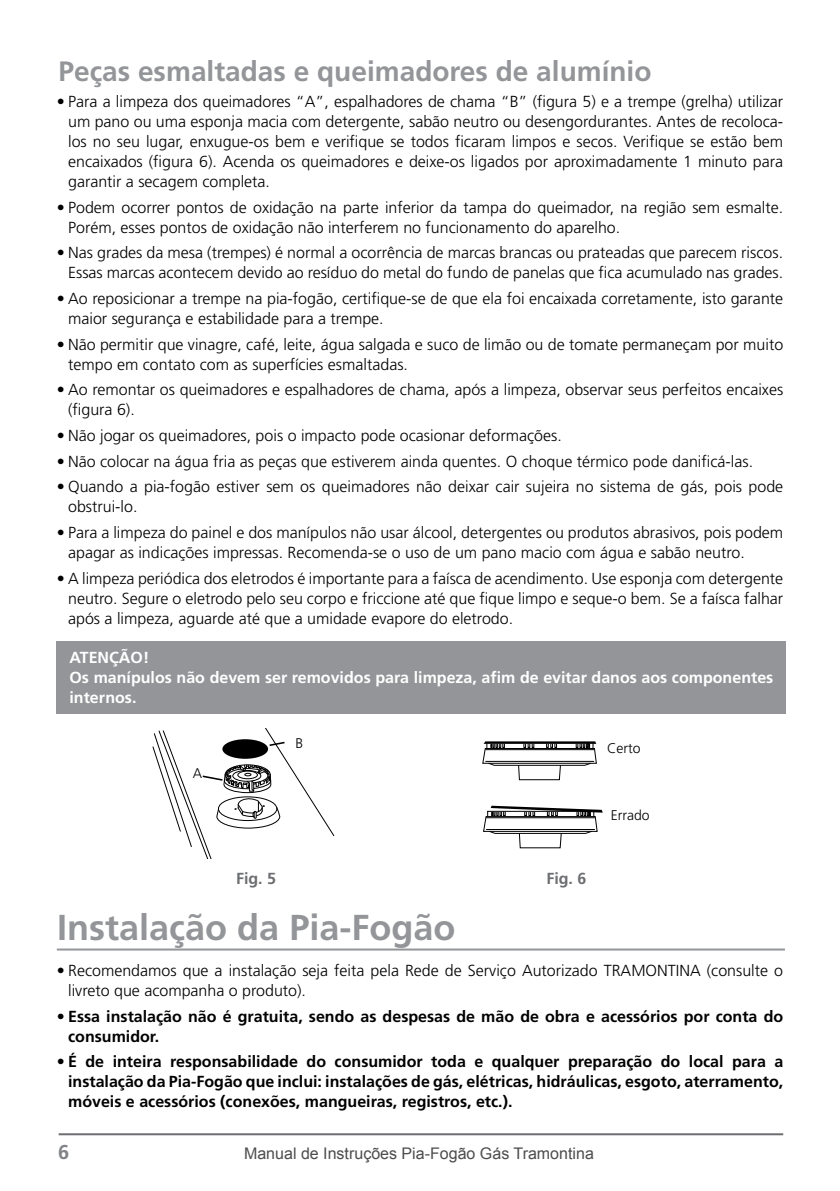
<style>
.page{position:relative;width:840px;height:1191px;background:#fff}
.page>*{position:absolute;margin:0;border:0;box-sizing:border-box;transform-origin:0 0}
.t1{font:700 36px "Frutiger";color:#939598}
.t2{font:700 28px "Frutiger";color:#939598}
.t3{font:20.8px "Myriad Pro";color:#000}
.t4{font:700 20px "Frutiger";color:#818386}
.t5{font:300 16px/20px "Frutiger";color:#000}
.t6{font:700 16px/20px "Frutiger";color:#000}
.t7{font:700 16px/20px "Frutiger";color:#fff}
.t8{font:16px "Arial";color:#4d4d4f}
.t9{font:700 16px "Frutiger";color:#6d6e71}
.t10{font:300 14px "Frutiger";color:#000}
</style>
<div class="page">
<hr style="left:59px;top:1133px;width:723px;height:2px;background:#6d6e71">
<svg style="left:482px;top:741px;width:114px;height:39px"></svg>
<svg style="left:483px;top:805px;width:119px;height:43px"></svg>
<hr style="left:57px;top:948px;width:727px;height:2px;background:#939598">
<svg style="left:152px;top:728px;width:182px;height:130px"></svg>
<div style="left:57px;top:641px;width:728px;height:73px;background:#939598"></div>
<h2 class="t2" style="left:59px;top:54px;width:594px">Peças esmaltadas e queimadores de alumínio</h2>
<p class="t5" style="left:68px;top:92px;width:716px;text-align:justify;text-indent:-11px">• Para a limpeza dos queimadores “A”, espalhadores de chama “B” (figura 5) e a trempe (grelha) utilizar um pano ou uma esponja macia com detergente, sabão neutro ou desengordurantes. Antes de recoloca&shy;los no seu lugar, enxugue-os bem e verifique se todos ficaram limpos e secos. Verifique se estão bem encaixados (figura 6). Acenda os queimadores e deixe-os ligados por aproximadamente 1 minuto para garantir a secagem completa.</p>
<p class="t5" style="left:68px;top:197px;width:716px;text-indent:-11px">• Podem ocorrer pontos de oxidação na parte inferior da tampa do queimador, na região sem esmalte.<br>Porém, esses pontos de oxidação não interferem no funcionamento do aparelho.</p>
<p class="t5" style="left:57px;top:243px;width:727px;text-align:right">• Nas grades da mesa (trempes) é normal a ocorrência de marcas brancas ou prateadas que parecem riscos.<br>Essas marcas acontecem devido ao resíduo do metal do fundo de panelas que fica acumulado nas grades.</p>
<p class="t5" style="left:68px;top:289px;width:716px;text-indent:-11px">• Ao reposicionar a trempe na pia-fogão, certifique-se de que ela foi encaixada corretamente, isto garante maior segurança e estabilidade para a trempe.</p>
<p class="t5" style="left:68px;top:334px;width:716px;text-indent:-11px">• Não permitir que vinagre, café, leite, água salgada e suco de limão ou de tomate permaneçam por muito tempo em contato com as superfícies esmaltadas.</p>
<p class="t5" style="left:68px;top:380px;width:716px;text-indent:-11px">• Ao remontar os queimadores e espalhadores de chama, após a limpeza, observar seus perfeitos encaixes (figura 6).</p>
<p class="t5" style="left:57px;top:426px;width:506px">• Não jogar os queimadores, pois o impacto pode ocasionar deformações.</p>
<p class="t5" style="left:57px;top:451px;width:697px">• Não colocar na água fria as peças que estiverem ainda quentes. O choque térmico pode danificá-las.</p>
<p class="t5" style="left:68px;top:477px;width:716px;text-indent:-11px">• Quando a pia-fogão estiver sem os queimadores não deixar cair sujeira no sistema de gás, pois pode obstrui-lo.</p>
<p class="t5" style="left:68px;top:523px;width:716px;text-indent:-11px">• Para a limpeza do painel e dos manípulos não usar álcool, detergentes ou produtos abrasivos, pois podem apagar as indicações impressas. Recomenda-se o uso de um pano macio com água e sabão neutro.</p>
<p class="t5" style="left:68px;top:568px;width:716px;text-align:justify;text-indent:-11px">• A limpeza periódica dos eletrodos é importante para a faísca de acendimento. Use esponja com detergente neutro. Segure o eletrodo pelo seu corpo e friccione até que fique limpo e seque-o bem. Se a faísca falhar após a limpeza, aguarde até que a umidade evapore do eletrodo.</p>
<p class="t7" style="left:69px;top:647px;width:705px">ATENÇÃO!<br>Os manípulos não devem ser removidos para limpeza, afim de evitar danos aos componentes internos.</p>
<p class="t10" style="left:192px;top:765px;width:11px">A</p>
<p class="t10" style="left:295px;top:735px;width:9px">B</p>
<p class="t9" style="left:236px;top:869px;width:42px">Fig. 5</p>
<p class="t9" style="left:546px;top:869px;width:42px">Fig. 6</p>
<h1 class="t1" style="left:57px;top:906px;width:400px">Instalação da Pia-Fogão</h1>
<p class="t10" style="left:607px;top:740px;width:35px">Certo</p>
<h3 class="t3" style="left:610px;top:738px;width:49px">Certo</h3>
<p class="t10" style="left:610px;top:807px;width:40px">Errado</p>
<h3 class="t3" style="left:610px;top:809px;width:59px">Errado</h3>
<p class="t5" style="left:68px;top:960px;width:716px;text-indent:-11px">• Recomendamos que a instalação seja feita pela Rede de Serviço Autorizado TRAMONTINA (consulte o livreto que acompanha o produto).</p>
<p class="t6" style="left:68px;top:1006px;width:716px;text-indent:-11px">• Essa instalação não é gratuita, sendo as despesas de mão de obra e acessórios por conta do consumidor.</p>
<p class="t6" style="left:68px;top:1052px;width:716px;text-align:justify;text-indent:-11px">• É de inteira responsabilidade do consumidor toda e qualquer preparação do local para a instalação da Pia-Fogão que inclui: instalações de gás, elétricas, hidráulicas, esgoto, aterramento, móveis e acessórios (conexões, mangueiras, registros, etc.).</p>
<p class="t4" style="left:58px;top:1140px;width:13px">6</p>
<p class="t8" style="left:244px;top:1143px;width:351px">Manual de Instruções Pia-Fogão Gás Tramontina</p>
</div>
